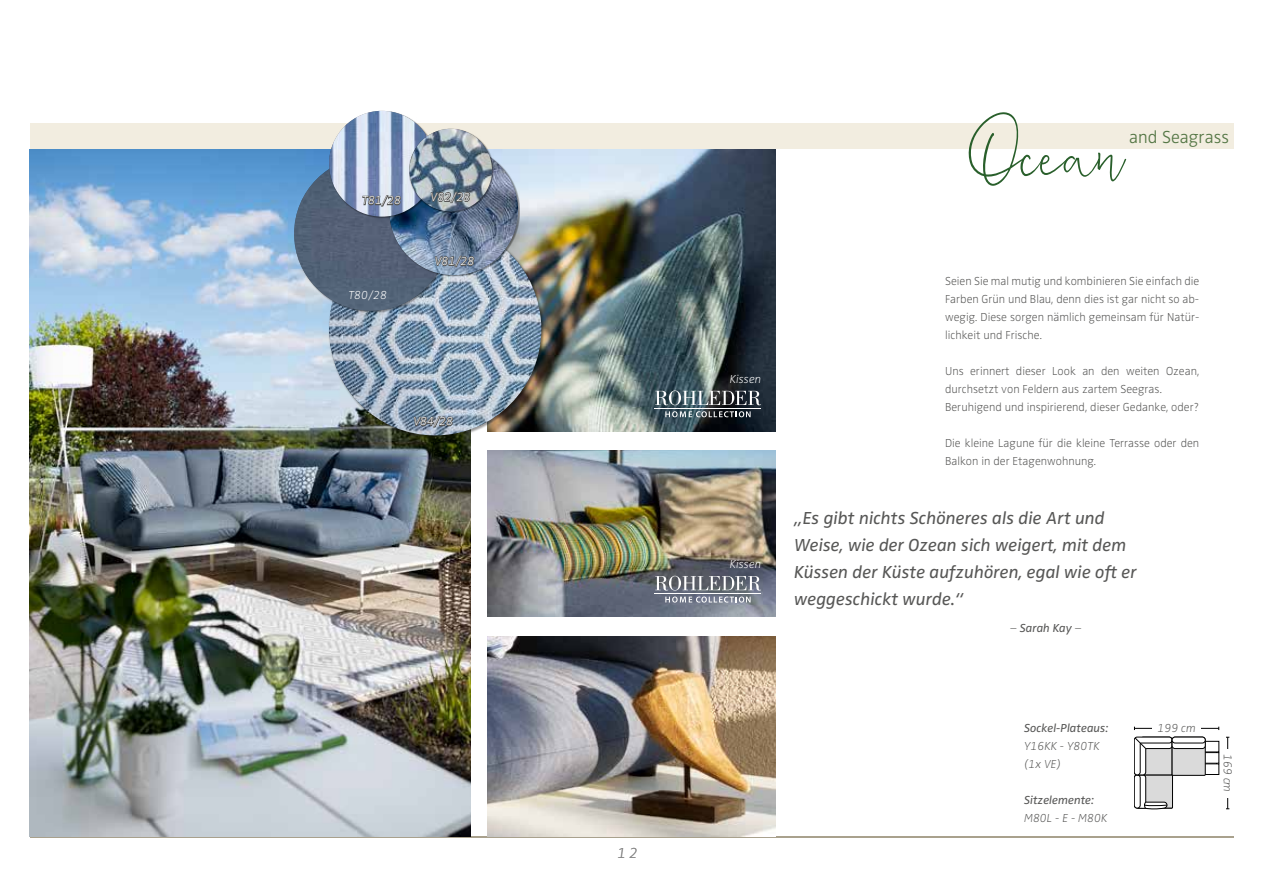
<style>
.page{position:relative;width:1263px;height:893px;background:#fff}
.page>*{position:absolute;margin:0;border:0;box-sizing:border-box;transform-origin:0 0}
.t1{font:84px "Silently FREE";color:#295f2b}
.t2{font:italic 18px/27px "Zwo Pro";color:#575756}
.t3{font:300 18px "Zwo Pro";color:#547645}
.t4{font:italic 300 expanded 15px "Zwo Pro";color:#878787}
.t5{font:300 expanded 12px/18px "Zwo Pro";color:#575756}
.t6{font:italic 300 expanded 12px "Zwo Pro";color:#fff}
.t7{font:italic 12px "Zwo Pro";color:#575756}
.t8{font:italic 300 expanded 12px/18px "Zwo Pro";color:#575756}
.s1{font-weight:300;font-style:normal;font-stretch:expanded}
</style>
<div class="page">
<div style="left:30px;top:123px;width:1203px;height:26px;background:#f2ede0"></div>
<hr style="left:30px;top:836px;width:1203px;height:2px;background:#a9a18d">
<img style="left:30px;top:149px;width:440px;height:688px">
<img style="left:520px;top:149px;width:255px;height:283px">
<div style="left:328px;top:222px;width:216px;height:217px;background:#000;opacity:.4"></div>
<div style="left:329px;top:223px;width:212px;height:212px;background:#000;opacity:.4"></div>
<img style="left:329px;top:223px;width:212px;height:212px;border-radius:106px">
<div style="left:294px;top:156px;width:154px;height:155px;background:#000;opacity:.4"></div>
<div style="left:294px;top:156px;width:154px;height:155px;background:#536176;border-radius:77px"></div>
<div style="left:389px;top:146px;width:131px;height:131px;background:#000;opacity:.4"></div>
<div style="left:389px;top:146px;width:129px;height:129px;background:#000;opacity:.4"></div>
<img style="left:389px;top:146px;width:129px;height:129px;border-radius:64px">
<div style="left:329px;top:111px;width:106px;height:106px;background:#000;opacity:.4"></div>
<img style="left:329px;top:111px;width:106px;height:106px;border-radius:53px">
<svg style="left:361px;top:194px;width:41px;height:13px"></svg>
<svg style="left:434px;top:254px;width:41px;height:26px"></svg>
<svg style="left:413px;top:413px;width:41px;height:28px"></svg>
<hr style="left:1227px;top:737px;width:1px;height:72px;background:#000">
<hr style="left:1134px;top:728px;width:85px;height:1px;background:#000">
<div style="left:1152px;top:723px;width:48px;height:11px;background:#fff"></div>
<div style="left:1222px;top:749px;width:11px;height:48px;background:#fff"></div>
<div style="left:1172px;top:764px;width:47px;height:11px;background:#fff;border:1px solid #000"></div>
<div style="left:1172px;top:741px;width:47px;height:11px;background:#fff;border:1px solid #000"></div>
<div style="left:1172px;top:752px;width:47px;height:11px;background:#fff;border:1px solid #000"></div>
<svg style="left:1134px;top:737px;width:44px;height:72px"></svg>
<div style="left:1172px;top:740px;width:33px;height:35px;background:#dadada"></div>
<div style="left:1172px;top:740px;width:33px;height:35px;border:1px solid #000"></div>
<svg style="left:1172px;top:737px;width:33px;height:11px"></svg>
<div style="left:1172px;top:737px;width:33px;height:12px;border:1px solid #000;border-radius:3px"></div>
<div style="left:1172px;top:737px;width:33px;height:6px;background:#fff;border-radius:3px"></div>
<div style="left:1172px;top:737px;width:33px;height:6px;border:1px solid #000;border-radius:3px"></div>
<img style="left:487px;top:451px;width:288px;height:166px">
<img style="left:487px;top:636px;width:288px;height:200px">
<div style="left:409px;top:128px;width:84px;height:85px;background:#000;opacity:.4"></div>
<div style="left:409px;top:129px;width:83px;height:82px;background:#000;opacity:.4"></div>
<img style="left:409px;top:129px;width:83px;height:82px;border-radius:41px">
<svg style="left:430px;top:190px;width:41px;height:26px"></svg>
<svg style="left:655px;top:390px;width:106px;height:15px;background:#6b767b"></svg>
<hr style="left:655px;top:408px;width:106px;height:1px;background:#fff">
<svg style="left:665px;top:411px;width:86px;height:6px"></svg>
<svg style="left:655px;top:576px;width:106px;height:15px;background:#898d94"></svg>
<hr style="left:655px;top:593px;width:106px;height:1px;background:#fff">
<svg style="left:665px;top:597px;width:86px;height:6px"></svg>
<p class="t6" style="left:362px;top:194px;width:40px">T81/28</p>
<p class="t6" style="left:348px;top:288px;width:40px">T80/28</p>
<p class="t6" style="left:430px;top:190px;width:41px">V82/28</p>
<p class="t6" style="left:435px;top:254px;width:41px">V81/28</p>
<p class="t6" style="left:413px;top:415px;width:41px">V84/28</p>
<p class="t4" style="left:618px;top:844px;width:22px">12</p>
<h1 class="t1" style="left:963px;top:94px;width:161px">Ocean</h1>
<h2 class="t3" style="left:1129px;top:127px;width:101px">and Seagrass</h2>
<p class="t6" style="left:730px;top:372px;width:33px">Kissen</p>
<p class="t6" style="left:730px;top:558px;width:33px">Kissen</p>
<p class="t5" style="left:945px;top:273px;width:256px;text-align:justify">Seien Sie mal mutig und kombinieren Sie einfach die Farben Grün und Blau, denn dies ist gar nicht so ab&shy;wegig. Diese sorgen nämlich gemeinsam für Natür&shy;lichkeit und Frische.</p>
<p class="t5" style="left:945px;top:363px;width:256px">Uns erinnert dieser Look an den weiten Ozean, durchsetzt von Feldern aus zartem Seegras.<br>Beruhigend und inspirierend, dieser Gedanke, oder?</p>
<p class="t5" style="left:945px;top:435px;width:256px">Die kleine Lagune für die kleine Terrasse oder den<br>Balkon in der Etagenwohnung.</p>
<h2 class="t2" style="left:794px;top:505px;width:344px">„Es gibt nichts Schöneres als die Art und Weise, wie der Ozean sich weigert, mit dem Küssen der Küste aufzuhören, egal wie oft er weggeschickt wurde.“</h2>
<p class="t7" style="left:1010px;top:621px;width:73px"><span class="s1">–</span> Sarah Kay <span class="s1">–</span></p>
<p class="t7" style="left:1024px;top:721px;width:86px">Sockel-Plateaus:</p>
<p class="t8" style="left:1024px;top:737px;width:77px">Y16KK - Y80TK (1x VE)</p>
<p class="t7" style="left:1024px;top:793px;width:72px">Sitzelemente:</p>
<p class="t8" style="left:1024px;top:809px;width:85px">M80L - E - M80K</p>
<p class="t8" style="left:1157px;top:719px;width:40px">199 cm</p>
<p class="t8" style="left:1236px;top:754px;width:40px;rotate:90deg">169 cm</p>
</div>
